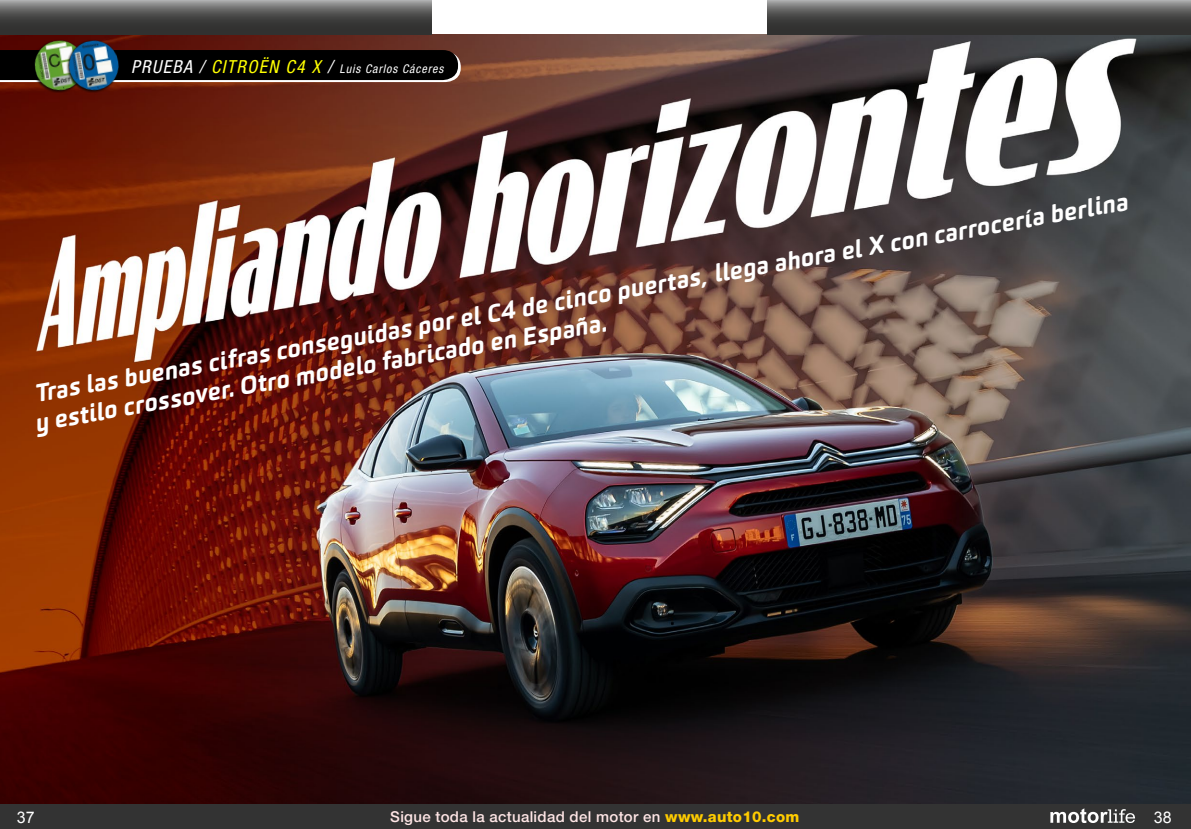
<style>
.page{position:relative;width:1191px;height:829px;background:#fff}
.page>*{position:absolute;margin:0;border:0;box-sizing:border-box;transform-origin:0 0}
.Normal__Web{font:italic 900 24px/28.8px "Sommet Rounded";color:#fff}
.t1{font:16px "Arial";color:#fff}
.Texto_Gen{font:500 15px "Helvetica Neue LT Std";letter-spacing:.02em;color:#ffe6e6}
.t2{font:italic condensed 12px "Helvetica Neue LT Std";letter-spacing:.075em;color:#fff}
.s1{font-size:18px}
.s2{font-size:18px;color:#ff0}
.s3{font-weight:800;color:#fc0}
</style>
<div class="page">
<img style="left:0;top:35px;width:1191px;height:769px">
<div style="left:0;top:804px;width:1191px;height:24px;background:#333"></div>
<svg style="left:1050px;top:808px;width:85px;height:14px"></svg>
<svg style="left:0;top:0;width:431px;height:35px;background:#535353"></svg>
<svg style="left:768px;top:0;width:423px;height:35px;background:#535353"></svg>
<svg style="left:0;top:50px;width:461px;height:32px;background:#111"></svg>
<img style="left:31px;top:36px;width:33px;height:60px">
<img style="left:64px;top:36px;width:60px;height:60px">
<p class="t2" style="left:131px;top:62px;width:314px"><span class="s1">PRUEBA /</span> <span class="s2">CITROËN C4 X</span> <span class="s1">/</span> Luis Carlos Cáceres</p>
<p class="Normal__Web" style="left:27px;top:380px;width:1116px;rotate:-10deg">Tras las buenas cifras conseguidas por el C4 de cinco puertas, llega ahora el X con carrocería berlina y estilo crossover. Otro modelo fabricado en España.</p>
<p class="t1" style="left:17px;top:806px;width:19px">37</p>
<p class="Texto_Gen" style="left:390px;top:807px;width:411px">Sigue toda la actualidad del motor en <span class="s3">www.auto10.com</span></p>
<p class="t1" style="left:1153px;top:806px;width:19px">38</p>
</div>
